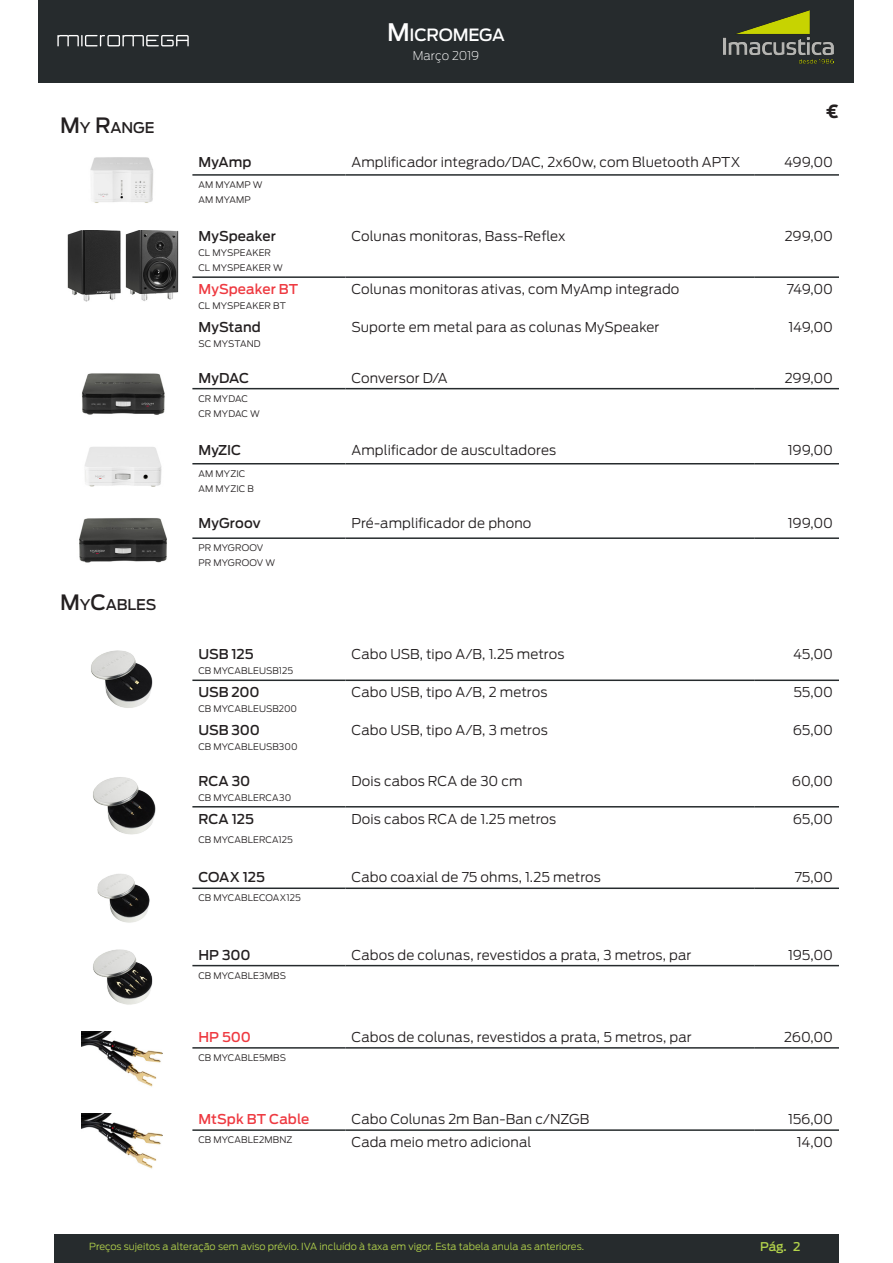
<style>
.page{position:relative;width:893px;height:1263px;background:#fff}
.page>*{position:absolute;margin:0;border:0;box-sizing:border-box;transform-origin:0 0}
.t1{font:700 18px "Antenna";color:#231f20}
.t2{font:500 16.8px "Antenna";letter-spacing:-.015em;color:#fff}
.Titulo_Tabela{font:500 14.7px "Antenna";letter-spacing:-.005em;color:#231f20}
.DESCRIÇÃO_PRODUTO{font:300 13.5px "Antenna";letter-spacing:.005em;color:#231f20}
.DESCRIÇÃO_PRODUTO-2{font:500 13.5px "Antenna";letter-spacing:-.01em;color:#231f20}
.NOME_PRODUTO{font:500 13.5px "Antenna";letter-spacing:.01em;color:#231f20}
.DESCRIÇÃO_PRODUTO-3{font:500 13.5px "Antenna";color:#ee3a41}
.NOME_PRODUTO-2{font:500 13.5px "Antenna";letter-spacing:.01em;color:#ee3a41}
.t3{font:200 12px "Antenna";letter-spacing:-.005em;color:#fff}
.t4{font:500 12px "Antenna";color:#b3d34b}
.t5{font:300 9.75px "Antenna";color:#b3d34b}
.DESCRIÇÃO_PRODUTO-4{font:300 9px "Antenna";letter-spacing:.015em;color:#231f20}
.s1{font-size:21px}
.s2{font-size:24px}
</style>
<div class="page">
<div style="left:38px;top:0;width:816px;height:82px;background:#262b2d"></div>
<div style="left:54px;top:1234px;width:785px;height:29px;background:#262b2d"></div>
<svg style="left:57px;top:35px;width:132px;height:11px"></svg>
<img style="left:724px;top:10px;width:109px;height:54px">
<hr style="left:345px;top:388px;width:410px;height:1px;background:#262b2d">
<hr style="left:345px;top:463px;width:410px;height:1px;background:#262b2d">
<hr style="left:192px;top:388px;width:153px;height:1px;background:#262b2d">
<hr style="left:755px;top:388px;width:84px;height:1px;background:#262b2d">
<hr style="left:755px;top:463px;width:84px;height:1px;background:#262b2d">
<hr style="left:192px;top:463px;width:153px;height:1px;background:#262b2d">
<hr style="left:192px;top:887px;width:153px;height:2px;background:#262b2d">
<hr style="left:345px;top:887px;width:410px;height:2px;background:#262b2d">
<hr style="left:755px;top:887px;width:84px;height:2px;background:#262b2d">
<hr style="left:192px;top:965px;width:153px;height:1px;background:#262b2d">
<hr style="left:345px;top:965px;width:410px;height:1px;background:#262b2d">
<hr style="left:755px;top:965px;width:84px;height:1px;background:#262b2d">
<hr style="left:192px;top:1047px;width:153px;height:1px;background:#262b2d">
<hr style="left:345px;top:1047px;width:410px;height:1px;background:#262b2d">
<hr style="left:755px;top:1047px;width:84px;height:1px;background:#262b2d">
<hr style="left:192px;top:1129px;width:153px;height:2px;background:#262b2d">
<hr style="left:345px;top:1129px;width:410px;height:2px;background:#262b2d">
<hr style="left:755px;top:1129px;width:84px;height:2px;background:#262b2d">
<hr style="left:192px;top:537px;width:153px;height:2px;background:#262b2d">
<hr style="left:345px;top:537px;width:410px;height:2px;background:#262b2d">
<hr style="left:755px;top:537px;width:84px;height:2px;background:#262b2d">
<hr style="left:192px;top:679px;width:153px;height:2px;background:#262b2d">
<hr style="left:345px;top:679px;width:410px;height:2px;background:#262b2d">
<hr style="left:755px;top:679px;width:84px;height:2px;background:#262b2d">
<hr style="left:192px;top:276px;width:153px;height:2px;background:#262b2d">
<hr style="left:345px;top:276px;width:410px;height:2px;background:#262b2d">
<hr style="left:755px;top:276px;width:84px;height:2px;background:#262b2d">
<hr style="left:192px;top:174px;width:153px;height:2px;background:#262b2d">
<hr style="left:345px;top:174px;width:410px;height:2px;background:#262b2d">
<hr style="left:755px;top:174px;width:84px;height:2px;background:#262b2d">
<hr style="left:192px;top:806px;width:153px;height:1px;background:#262b2d">
<hr style="left:345px;top:806px;width:410px;height:1px;background:#262b2d">
<hr style="left:755px;top:806px;width:84px;height:1px;background:#262b2d">
<img style="left:90px;top:157px;width:64px;height:46px">
<img style="left:67px;top:230px;width:112px;height:72px">
<img style="left:82px;top:373px;width:83px;height:42px">
<img style="left:85px;top:447px;width:77px;height:40px">
<img style="left:79px;top:518px;width:88px;height:45px">
<img style="left:91px;top:650px;width:62px;height:58px">
<img style="left:93px;top:777px;width:63px;height:58px">
<img style="left:97px;top:874px;width:53px;height:49px">
<img style="left:93px;top:949px;width:60px;height:56px">
<img style="left:81px;top:1031px;width:82px;height:56px">
<img style="left:81px;top:1113px;width:82px;height:56px">
<p class="Titulo_Tabela" style="left:60px;top:119px;width:96px"><span class="s1">M</span>Y <span class="s1">R</span>ANGE</p>
<p class="Titulo_Tabela" style="left:60px;top:596px;width:98px"><span class="s1">M</span>Y<span class="s1">C</span>ABLES</p>
<p class="t2" style="left:387px;top:25px;width:119px"><span class="s2">M</span>ICROM EGA</p>
<p class="t3" style="left:413px;top:49px;width:68px">Março 2019</p>
<p class="t1" style="left:826px;top:101px;width:14px">€</p>
<p class="NOME_PRODUTO" style="left:198px;top:154px;width:55px">MyAmp</p>
<p class="DESCRIÇÃO_PRODUTO" style="left:351px;top:154px;width:390px">Amplificador integrado/DAC, 2x60w, com Bluetooth APTX</p>
<p class="DESCRIÇÃO_PRODUTO" style="left:784px;top:154px;width:50px">499,00</p>
<p class="DESCRIÇÃO_PRODUTO-4" style="left:198px;top:179px;width:66px">AM MYAMP W</p>
<p class="DESCRIÇÃO_PRODUTO-4" style="left:198px;top:194px;width:54px">AM MYAMP</p>
<p class="NOME_PRODUTO" style="left:198px;top:228px;width:79px">MySpeaker</p>
<p class="DESCRIÇÃO_PRODUTO-4" style="left:198px;top:247px;width:74px">CL MYSPEAKER</p>
<p class="DESCRIÇÃO_PRODUTO-4" style="left:198px;top:262px;width:86px">CL MYSPEAKER W</p>
<p class="DESCRIÇÃO_PRODUTO" style="left:351px;top:228px;width:216px">Colunas monitoras, Bass-Reflex</p>
<p class="DESCRIÇÃO_PRODUTO" style="left:785px;top:228px;width:50px">299,00</p>
<p class="NOME_PRODUTO-2" style="left:198px;top:281px;width:101px">MySpeaker BT</p>
<p class="DESCRIÇÃO_PRODUTO-4" style="left:198px;top:300px;width:89px">CL MYSPEAKER BT</p>
<p class="NOME_PRODUTO" style="left:198px;top:319px;width:64px">MyStand</p>
<p class="DESCRIÇÃO_PRODUTO-4" style="left:198px;top:338px;width:64px">SC MYSTAND</p>
<p class="DESCRIÇÃO_PRODUTO" style="left:351px;top:281px;width:329px">Colunas monitoras ativas, com MyAmp integrado</p>
<p class="DESCRIÇÃO_PRODUTO" style="left:787px;top:281px;width:48px">749,00</p>
<p class="DESCRIÇÃO_PRODUTO" style="left:351px;top:319px;width:309px">Suporte em metal para as colunas MySpeaker</p>
<p class="DESCRIÇÃO_PRODUTO" style="left:788px;top:319px;width:46px">149,00</p>
<p class="NOME_PRODUTO" style="left:198px;top:370px;width:52px">MyDAC</p>
<p class="DESCRIÇÃO_PRODUTO" style="left:351px;top:370px;width:98px">Conversor D/A</p>
<p class="DESCRIÇÃO_PRODUTO" style="left:785px;top:370px;width:50px">299,00</p>
<p class="DESCRIÇÃO_PRODUTO-4" style="left:198px;top:393px;width:51px">CR MYDAC</p>
<p class="DESCRIÇÃO_PRODUTO-4" style="left:198px;top:408px;width:63px">CR MYDAC W</p>
<p class="NOME_PRODUTO" style="left:198px;top:442px;width:44px">MyZIC</p>
<p class="DESCRIÇÃO_PRODUTO" style="left:351px;top:442px;width:206px">Amplificador de auscultadores</p>
<p class="DESCRIÇÃO_PRODUTO" style="left:788px;top:442px;width:47px">199,00</p>
<p class="DESCRIÇÃO_PRODUTO-4" style="left:198px;top:468px;width:49px">AM MYZIC</p>
<p class="DESCRIÇÃO_PRODUTO-4" style="left:198px;top:483px;width:57px">AM MYZIC B</p>
<p class="NOME_PRODUTO" style="left:198px;top:515px;width:64px">MyGroov</p>
<p class="DESCRIÇÃO_PRODUTO" style="left:351px;top:515px;width:181px">Pré-amplificador de phono</p>
<p class="DESCRIÇÃO_PRODUTO" style="left:788px;top:515px;width:47px">199,00</p>
<p class="DESCRIÇÃO_PRODUTO-4" style="left:198px;top:543px;width:66px">PR MYGROOV</p>
<p class="DESCRIÇÃO_PRODUTO-4" style="left:198px;top:558px;width:78px">PR MYGROOV W</p>
<p class="DESCRIÇÃO_PRODUTO-2" style="left:198px;top:646px;width:57px">USB 125</p>
<p class="DESCRIÇÃO_PRODUTO-4" style="left:198px;top:666px;width:96px">CB MYCABLEUSB125</p>
<p class="DESCRIÇÃO_PRODUTO" style="left:351px;top:646px;width:215px">Cabo USB, tipo A/B, 1.25 metros</p>
<p class="DESCRIÇÃO_PRODUTO" style="left:793px;top:646px;width:41px">45,00</p>
<p class="DESCRIÇÃO_PRODUTO-2" style="left:198px;top:684px;width:63px">USB 200</p>
<p class="DESCRIÇÃO_PRODUTO-4" style="left:198px;top:703px;width:100px">CB MYCABLEUSB200</p>
<p class="DESCRIÇÃO_PRODUTO" style="left:351px;top:684px;width:198px">Cabo USB, tipo A/B, 2 metros</p>
<p class="DESCRIÇÃO_PRODUTO" style="left:793px;top:684px;width:41px">55,00</p>
<p class="DESCRIÇÃO_PRODUTO-2" style="left:198px;top:722px;width:63px">USB 300</p>
<p class="DESCRIÇÃO_PRODUTO-4" style="left:198px;top:741px;width:101px">CB MYCABLEUSB300</p>
<p class="DESCRIÇÃO_PRODUTO" style="left:351px;top:722px;width:198px">Cabo USB, tipo A/B, 3 metros</p>
<p class="DESCRIÇÃO_PRODUTO" style="left:793px;top:722px;width:42px">65,00</p>
<p class="DESCRIÇÃO_PRODUTO-2" style="left:198px;top:773px;width:53px">RCA 30</p>
<p class="DESCRIÇÃO_PRODUTO-4" style="left:198px;top:792px;width:94px">CB MYCABLERCA30</p>
<p class="DESCRIÇÃO_PRODUTO" style="left:351px;top:773px;width:173px">Dois cabos RCA de 30 cm</p>
<p class="DESCRIÇÃO_PRODUTO" style="left:792px;top:773px;width:43px">60,00</p>
<p class="DESCRIÇÃO_PRODUTO-2" style="left:198px;top:811px;width:57px">RCA 125</p>
<p class="DESCRIÇÃO_PRODUTO" style="left:351px;top:811px;width:206px">Dois cabos RCA de 1.25 metros</p>
<p class="DESCRIÇÃO_PRODUTO" style="left:793px;top:811px;width:42px">65,00</p>
<p class="DESCRIÇÃO_PRODUTO-4" style="left:198px;top:834px;width:96px">CB MYCABLERCA125</p>
<p class="DESCRIÇÃO_PRODUTO-2" style="left:198px;top:869px;width:68px">COAX 125</p>
<p class="DESCRIÇÃO_PRODUTO" style="left:351px;top:869px;width:251px">Cabo coaxial de 75 ohms, 1.25 metros</p>
<p class="DESCRIÇÃO_PRODUTO" style="left:795px;top:869px;width:40px">75,00</p>
<p class="DESCRIÇÃO_PRODUTO-4" style="left:198px;top:893px;width:104px">CB MYCABLECOAX125</p>
<p class="DESCRIÇÃO_PRODUTO-2" style="left:198px;top:947px;width:54px">HP 300</p>
<p class="DESCRIÇÃO_PRODUTO" style="left:351px;top:947px;width:341px">Cabos de colunas, revestidos a prata, 3 metros, par</p>
<p class="DESCRIÇÃO_PRODUTO" style="left:788px;top:947px;width:46px">195,00</p>
<p class="DESCRIÇÃO_PRODUTO-4" style="left:198px;top:970px;width:89px">CB MYCABLE3MBS</p>
<p class="DESCRIÇÃO_PRODUTO-3" style="left:198px;top:1029px;width:54px">HP 500</p>
<p class="DESCRIÇÃO_PRODUTO" style="left:351px;top:1029px;width:342px">Cabos de colunas, revestidos a prata, 5 metros, par</p>
<p class="DESCRIÇÃO_PRODUTO" style="left:784px;top:1029px;width:50px">260,00</p>
<p class="DESCRIÇÃO_PRODUTO-4" style="left:198px;top:1052px;width:89px">CB MYCABLE5MBS</p>
<p class="DESCRIÇÃO_PRODUTO-3" style="left:198px;top:1111px;width:113px">MtSpk BT Cable</p>
<p class="DESCRIÇÃO_PRODUTO" style="left:351px;top:1111px;width:239px">Cabo Colunas 2m Ban-Ban c/NZGB</p>
<p class="DESCRIÇÃO_PRODUTO" style="left:788px;top:1111px;width:46px">156,00</p>
<p class="DESCRIÇÃO_PRODUTO-4" style="left:198px;top:1135px;width:96px">CB MYCABLE2MBNZ</p>
<p class="DESCRIÇÃO_PRODUTO" style="left:351px;top:1134px;width:181px">Cada meio metro adicional</p>
<p class="DESCRIÇÃO_PRODUTO" style="left:797px;top:1134px;width:38px">14,00</p>
<p class="t5" style="left:89px;top:1240px;width:496px">Preços sujeitos a alteração sem aviso prévio. IVA incluído à taxa em vigor. Esta tabela anula as anteriores.</p>
<p class="t4" style="left:760px;top:1240px;width:42px">Pág. 2</p>
</div>
